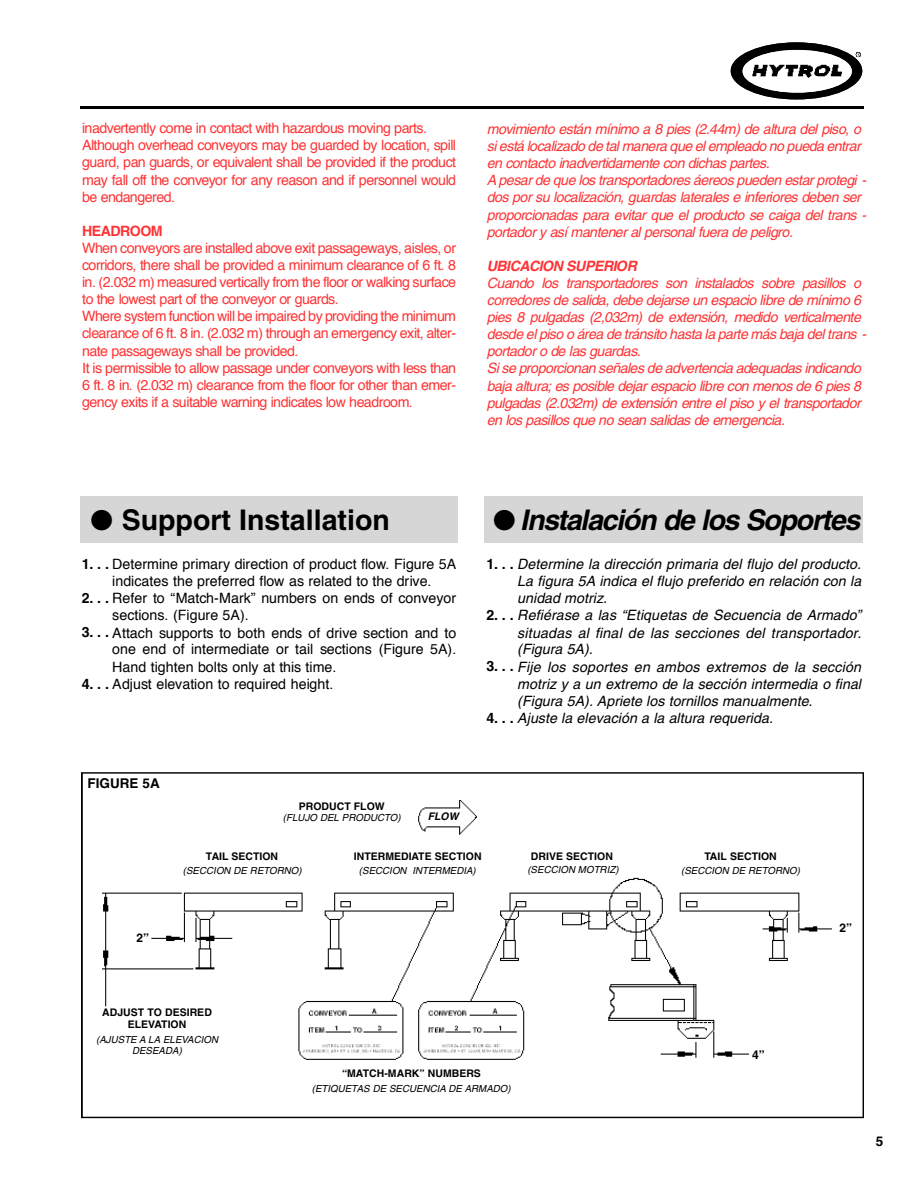
<style>
.page{position:relative;width:918px;height:1188px;background:#fff}
.page>*{position:absolute;margin:0;border:0;box-sizing:border-box;transform-origin:0 0}
.t1{font:italic 700 28.5px "Helvetica";letter-spacing:-.045em;color:#000}
.t2{font:700 28.5px "Helvetica";color:#000}
.t3{font:italic 14.25px/17.1px "Helvetica";letter-spacing:-.045em;color:#fe3335}
.t4{font:14.25px/17.1px "Helvetica";letter-spacing:-.045em;color:#fe3335}
.t5{font:italic 14.25px/17.1px "Helvetica";color:#000;text-align:justify}
.t6{font:14.25px/17px "Helvetica";color:#000;text-align:center}
.t7{font:italic 700 14.25px "Helvetica";letter-spacing:-.04em;color:#fe3335}
.t8{font:700 14.25px "Helvetica";color:#fe3335}
.t9{font:700 13.5px "Helvetica";color:#000}
.t10{font:700 12px "Helvetica";color:#000}
.t11{font:700 10.5px/12.6px "Helvetica";color:#000;text-align:center}
.t12{font:italic 700 10.5px "Helvetica";color:#000}
.t13{font:italic 9.75px/11.6px "Helvetica";color:#000;text-align:center}
.s1{font-weight:700}
.s2{font-weight:700;font-style:normal}
</style>
<div class="page">
<hr style="left:80px;top:106px;width:783px;height:3px;background:#000">
<svg style="left:730px;top:42px;width:133px;height:58px"></svg>
<div style="left:80px;top:496px;width:378px;height:47px;background:#d5d6d5"></div>
<svg style="left:81px;top:772px;width:783px;height:346px"></svg>
<div style="left:751px;top:1049px;width:17px;height:15px;background:#fff"></div>
<div style="left:838px;top:922px;width:16px;height:17px;background:#fff"></div>
<div style="left:135px;top:932px;width:16px;height:15px;background:#fff"></div>
<div style="left:181px;top:865px;width:122px;height:13px;background:#fff"></div>
<div style="left:679px;top:865px;width:123px;height:13px;background:#fff"></div>
<div style="left:485px;top:496px;width:378px;height:47px;background:#d5d6d5"></div>
<p class="t4" style="left:82px;top:121px;width:376px">inadvertently come in contact with hazardous moving parts.<br>Although overhead conveyors may be guarded by location, spill guard, pan guards, or equivalent shall be provided if the product may fall off the conveyor for any reason and if personnel would be endangered.</p>
<p class="t8" style="left:82px;top:223px;width:82px">H E A D R O O M</p>
<p class="t4" style="left:82px;top:241px;width:376px">When conveyors are installed above exit passageways, aisles, or corridors, there shall be provided a minimum clearance of 6 ft. 8 in. (2.032 m) measured vertically from the floor or walking surface to the lowest part of the conveyor or guards.<br>Where system function will be impaired by providing the minimum clearance of 6 ft. 8 in. (2.032 m) through an emergency exit, alter&shy;nate passageways shall be provided.<br>It is permissible to allow passage under conveyors with less than 6 ft. 8 in. (2.032 m) clearance from the floor for other than emer&shy;gency exits if a suitable warning indicates low headroom.</p>
<p class="t3" style="left:487px;top:120px;width:381px">movimiento están mínimo a 8 pies (2.44m) de altura del piso, o si está localizado de tal manera que el empleado no pueda entrar en contacto inadvertidamente con dichas partes.<br>A pesar de que los transportadores áereos pueden estar protegi - dos por su localización, guardas laterales e inferiores deben ser proporcionadas para evitar que el producto se caiga del trans - portador y así mantener al personal fuera de peligro.</p>
<p class="t7" style="left:487px;top:257px;width:152px">UBICACION SUPERIOR</p>
<p class="t3" style="left:487px;top:275px;width:381px">Cuando los transportadores son instalados sobre pasillos o corredores de salida, debe dejarse un espacio libre de mínimo 6 pies 8 pulgadas (2,032m) de extensión, medido verticalmente desde el piso o área de tránsito hasta la parte más baja del trans - portador o de las guardas.<br>Si se proporcionan señales de advertencia adequadas indicando baja altura; es posible dejar espacio libre con menos de 6 pies 8 pulgadas (2.032m) de extensión entre el piso y el transportador en los pasillos que no sean salidas de emergencia.</p>
<h1 class="t2" style="left:90px;top:503px;width:301px">● Support Installation</h1>
<p class="t6" style="left:82px;top:557px;width:376px"><span class="s1">1. . .</span> Determine primary direction of product flow. Figure 5A indicates the preferred flow as related to the drive.</p>
<p class="t6" style="left:112px;top:591px;width:345px;text-align:left;text-indent:-31px"><span class="s1">2. . .</span> Refer to “Match-Mark” numbers on ends of conveyor sections. (Figure 5A).</p>
<p class="t6" style="left:112px;top:625px;width:346px;text-align:justify;text-indent:-31px"><span class="s1">3. . .</span> Attach supports to both ends of drive section and to one end of intermediate or tail sections (Figure 5A).<br>Hand tighten bolts only at this time.</p>
<p class="t6" style="left:82px;top:676px;width:253px"><span class="s1">4. . .</span> Adjust elevation to required height.</p>
<p class="t9" style="left:87px;top:776px;width:74px">FIGURE 5A</p>
<p class="t11" style="left:299px;top:800px;width:88px">PRODUCT FLOW</p>
<p class="t13" style="left:283px;top:812px;width:119px">(FLUJO DEL PRODUCTO)</p>
<p class="t12" style="left:428px;top:811px;width:32px">FLOW</p>
<h1 class="t1" style="left:493px;top:503px;width:369px">● Instalación de los Soportes</h1>
<p class="t5" style="left:517px;top:556px;width:346px;text-indent:-31px"><span class="s2">1. . .</span> Determine la dirección primaria del flujo del producto.<br>La figura 5A indica el flujo preferido en relación con la unidad motriz.</p>
<p class="t5" style="left:517px;top:607px;width:346px;text-indent:-31px"><span class="s2">2. . .</span> Refiérase a las “Etiquetas de Secuencia de Armado” situadas al final de las secciones del transportador. (Figura 5A).</p>
<p class="t5" style="left:517px;top:658px;width:345px;text-indent:-31px"><span class="s2">3. . .</span> Fije los soportes en ambos extremos de la sección motriz y a un extremo de la sección intermedia o final (Figura 5A). Apriete los tornillos manualmente.</p>
<p class="t5" style="left:486px;top:709px;width:288px"><span class="s2">4. . .</span> Ajuste la elevación a la altura requerida.</p>
<p class="t10" style="left:136px;top:931px;width:14px">2”</p>
<p class="t11" style="left:206px;top:850px;width:74px">TAIL SECTION</p>
<p class="t13" style="left:183px;top:865px;width:120px">(SECCION DE RETORNO)</p>
<p class="t11" style="left:354px;top:850px;width:129px">INTERMEDIATE SECTION</p>
<p class="t11" style="left:531px;top:850px;width:83px">DRIVE SECTION</p>
<p class="t13" style="left:359px;top:865px;width:118px">(SECCION INTERMEDIA)</p>
<p class="t13" style="left:527px;top:864px;width:93px">(SECCION MOTRIZ)</p>
<p class="t11" style="left:705px;top:850px;width:74px">TAIL SECTION</p>
<p class="t13" style="left:681px;top:865px;width:120px">(SECCION DE RETORNO)</p>
<p class="t10" style="left:840px;top:921px;width:14px">2”</p>
<p class="t11" style="left:102px;top:1006px;width:111px">ADJUST TO DESIRED<br>ELEVATION</p>
<p class="t13" style="left:96px;top:1033px;width:123px">(AJUSTE A LA ELEVACION<br>DESEADA)</p>
<p class="t11" style="left:342px;top:1067px;width:140px">“MATCH-MARK” NUMBERS</p>
<p class="t13" style="left:312px;top:1082px;width:201px">(ETIQUETAS DE SECUENCIA DE ARMADO)</p>
<p class="t10" style="left:752px;top:1048px;width:14px">4”</p>
<p class="t9" style="left:876px;top:1133px;width:9px">5</p>
</div>
